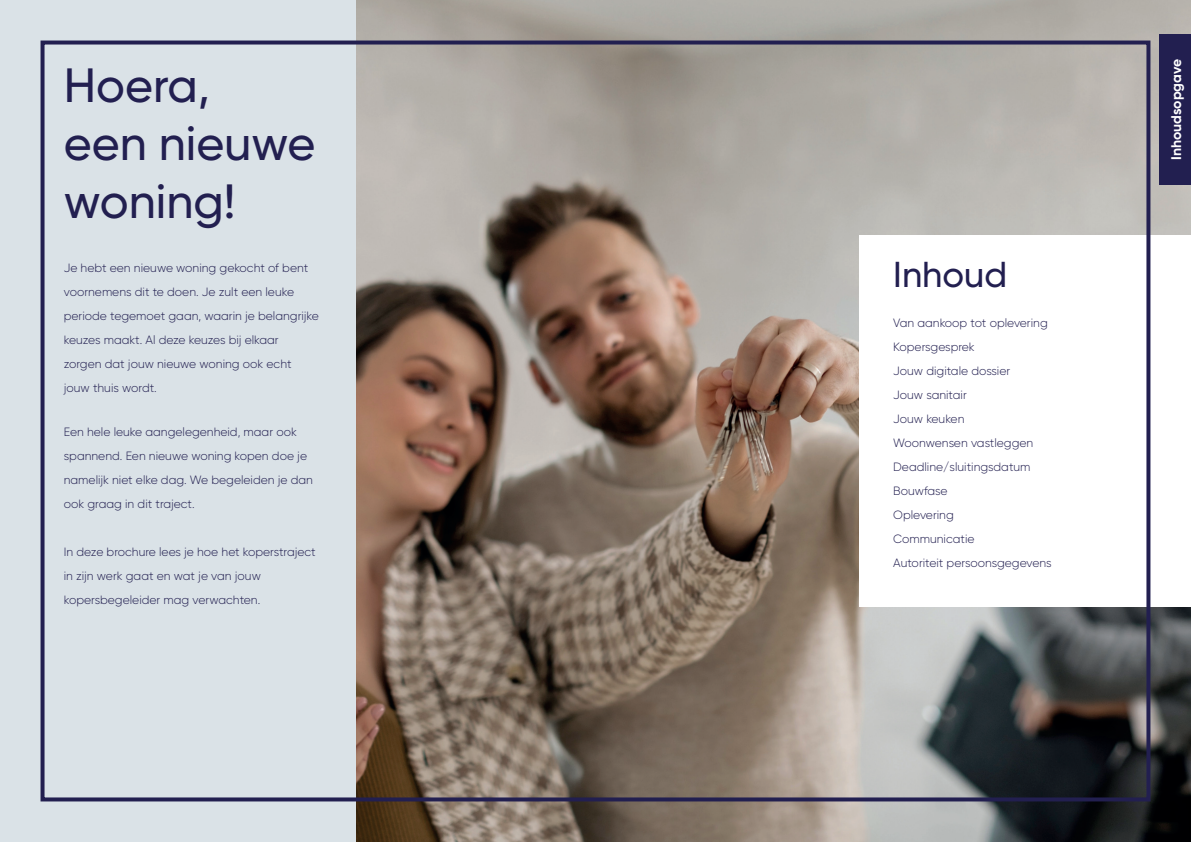
<style>
.page{position:relative;width:1191px;height:842px;background:#fff}
.page>*{position:absolute;margin:0;border:0;box-sizing:border-box;transform-origin:0 0}
.t1{font:500 56px "Gilroy";color:#221f50}
.t2{font:500 48px/57.6px "Gilroy";color:#221f50}
.t3{font:500 36px "Gilroy";color:#221f50}
.t4{font:700 14px "Gilroy";color:#fff}
.t5{font:300 12px/24px "Gilroy";color:#221f50}
</style>
<div class="page">
<img style="left:356px;top:0;width:835px;height:842px">
<div style="left:1159px;top:34px;width:32px;height:150px;background:#221f50"></div>
<div style="left:0;top:0;width:356px;height:842px;background:#dae2e7"></div>
<div style="left:859px;top:235px;width:332px;height:372px;background:#fff"></div>
<div style="left:41px;top:41px;width:1109px;height:760px;border:4px solid #221f50"></div>
<h1 class="t1" style="left:61px;top:54px;width:172px">Hoera!</h1>
<p class="t4" style="left:1167px;top:160px;width:103px;rotate:-90deg">Inhoudsopgave</p>
<h2 class="t2" style="left:64px;top:56px;width:253px">Hoera,<br>een nieuwe woning!</h2>
<p class="t5" style="left:64px;top:255px;width:256px">Je hebt een nieuwe woning gekocht of bent voornemens dit te doen. Je zult een leuke periode tegemoet gaan, waarin je belangrijke keuzes maakt. Al deze keuzes bij elkaar zorgen dat jouw nieuwe woning ook echt jouw thuis wordt.</p>
<p class="t5" style="left:64px;top:419px;width:251px">Een hele leuke aangelegenheid, maar ook spannend. Een nieuwe woning kopen doe je namelijk niet elke dag. We begeleiden je dan ook graag in dit traject.</p>
<p class="t5" style="left:64px;top:539px;width:253px">In deze brochure lees je hoe het koperstraject in zijn werk gaat en wat je van jouw kopersbegeleider mag verwachten.</p>
<h3 class="t3" style="left:893px;top:253px;width:116px">Inhoud</h3>
<p class="t5" style="left:893px;top:311px;width:160px">Van aankoop tot oplevering<br>Kopersgesprek<br>Jouw digitale dossier<br>Jouw sanitair<br>Jouw keuken<br>Woonwensen vastleggen<br>Deadline/sluitingsdatum<br>Bouwfase<br>Oplevering<br>Communicatie<br>Autoriteit persoonsgegevens</p>
</div>
